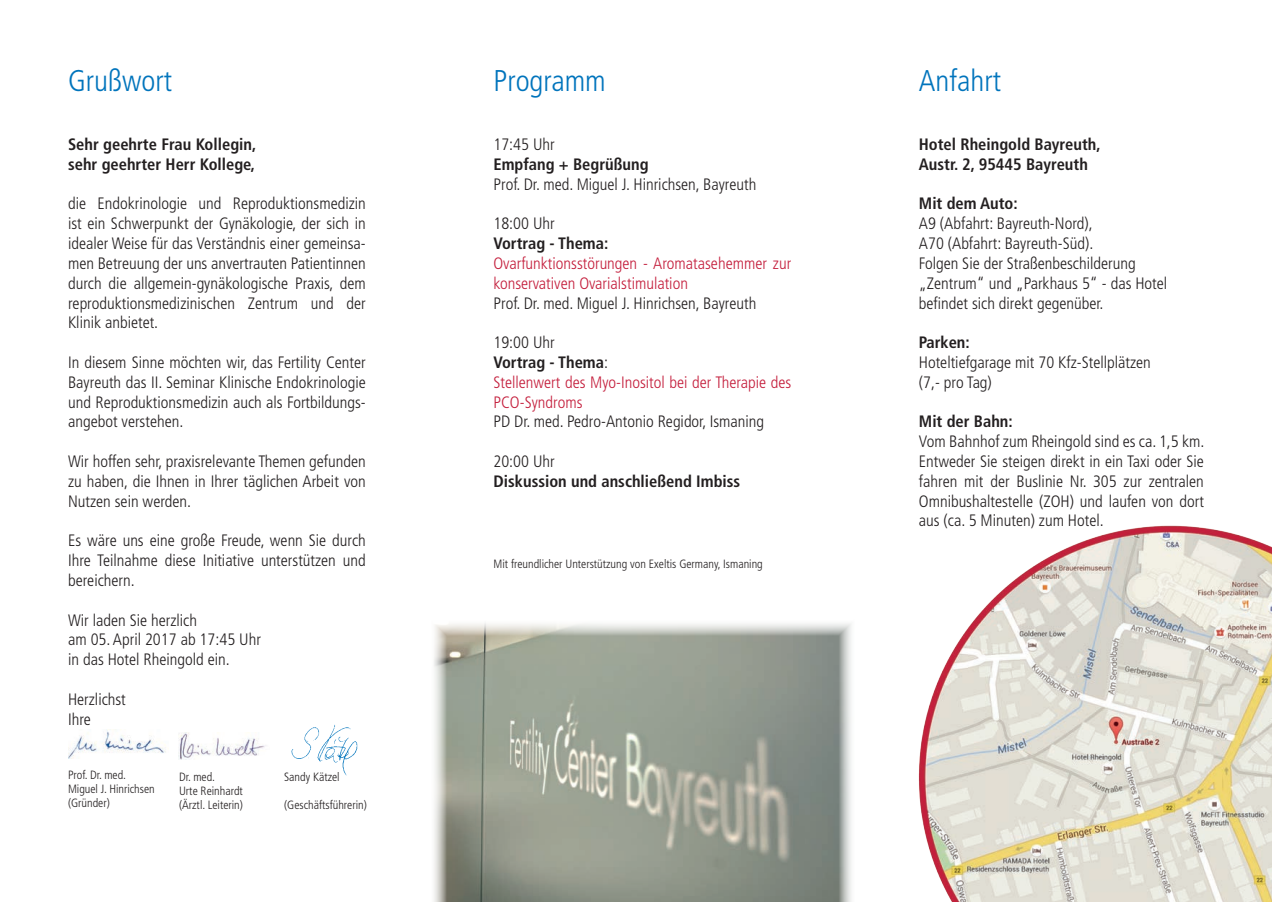
<style>
.page{position:relative;width:1272px;height:902px;background:#fff}
.page>*{position:absolute;margin:0;border:0;box-sizing:border-box;transform-origin:0 0}
.t1{font:300 condensed 30px "Frutiger";color:#0074bc}
.t2{font:300 condensed 16.5px/19.8px "Frutiger";color:#231f20;text-align:justify}
.t3{font:700 condensed 16.5px/19.8px "Frutiger";color:#231f20}
.t4{font:300 condensed 16.5px/19.8px "Frutiger";color:#c41e3c}
.t5{font:300 condensed 12px/14.4px "Frutiger";color:#231f20}
.s1{color:#231f20}
.s2{font-weight:700;color:#231f20}
</style>
<div class="page">
<img style="left:918px;top:525px;width:353px;height:376px">
<img style="left:434px;top:623px;width:417px;height:278px">
<img style="left:291px;top:724px;width:67px;height:52px">
<img style="left:68px;top:729px;width:98px;height:29px">
<img style="left:179px;top:732px;width:87px;height:27px">
<h1 class="t1" style="left:68px;top:63px;width:105px">Grußwort</h1>
<p class="t3" style="left:68px;top:134px;width:190px">Sehr geehrte Frau Kollegin, sehr geehrter Herr Kollege,</p>
<p class="t2" style="left:68px;top:194px;width:299px">die Endokrinologie und Reproduktionsmedizin ist ein Schwerpunkt der Gynäkologie, der sich in idealer Weise für das Verständnis einer gemeinsa&shy;men Betreuung der uns anvertrauten Patientinnen durch die allgemein-gynäkologische Praxis, dem reproduktionsmedizinischen Zentrum und der Klinik anbietet.</p>
<p class="t2" style="left:68px;top:352px;width:299px">In diesem Sinne möchten wir, das Fertility Center Bayreuth das II. Seminar Klinische Endokrinologie und Reproduktionsmedizin auch als Fortbildungs&shy;angebot verstehen.</p>
<p class="t2" style="left:68px;top:451px;width:299px">Wir hoffen sehr, praxisrelevante Themen gefunden zu haben, die Ihnen in Ihrer täglichen Arbeit von Nutzen sein werden.</p>
<p class="t2" style="left:68px;top:531px;width:299px">Es wäre uns eine große Freude, wenn Sie durch Ihre Teilnahme diese Initiative unterstützen und bereichern.</p>
<p class="t2" style="left:68px;top:610px;width:194px;text-align:left">Wir laden Sie herzlich<br>am 05. April 2017 ab 17:45 Uhr in das Hotel Rheingold ein.</p>
<p class="t2" style="left:68px;top:689px;width:59px">Herzlichst<br>Ihre</p>
<p class="t5" style="left:68px;top:767px;width:88px">Prof. Dr. med.<br>Miguel J. Hinrichsen (Gründer)</p>
<p class="t5" style="left:179px;top:769px;width:65px">Dr. med.<br>Urte Reinhardt (Ärztl. Leiterin)</p>
<p class="t5" style="left:284px;top:769px;width:57px">Sandy Kätzel</p>
<p class="t5" style="left:284px;top:798px;width:84px">(Geschäftsführerin)</p>
<h1 class="t1" style="left:493px;top:63px;width:114px">Programm</h1>
<p class="t2" style="left:493px;top:135px;width:63px">17:45 Uhr</p>
<p class="t3" style="left:493px;top:154px;width:157px">Empfang + Begrüßung</p>
<p class="t2" style="left:493px;top:174px;width:264px">Prof. Dr. med. Miguel J. Hinrichsen, Bayreuth</p>
<p class="t2" style="left:493px;top:214px;width:63px">18:00 Uhr</p>
<p class="t3" style="left:493px;top:233px;width:116px">Vortrag - Thema:</p>
<p class="t4" style="left:493px;top:253px;width:299px">Ovarfunktionsstörungen - Aromatasehemmer zur konservativen Ovarialstimulation</p>
<p class="t2" style="left:493px;top:293px;width:264px">Prof. Dr. med. Miguel J. Hinrichsen, Bayreuth</p>
<p class="t4" style="left:493px;top:333px;width:299px"><span class="s1">19:00 Uhr<br></span><span class="s2">Vortrag - Thema</span><span class="s1">:<br></span>Stellenwert des Myo-Inositol bei der Therapie des<br>PCO-Syndroms</p>
<p class="t2" style="left:493px;top:412px;width:272px">PD Dr. med. Pedro-Antonio Regidor, Ismaning</p>
<p class="t2" style="left:493px;top:451px;width:63px">20:00 Uhr</p>
<p class="t3" style="left:493px;top:471px;width:248px">Diskussion und anschließend Imbiss</p>
<p class="t5" style="left:493px;top:556px;width:271px">Mit freundlicher Unterstützung von Exeltis Germany, Ismaning</p>
<h1 class="t1" style="left:918px;top:63px;width:84px">Anfahrt</h1>
<p class="t3" style="left:918px;top:134px;width:183px">Hotel Rheingold Bayreuth,<br>Austr. 2, 95445 Bayreuth</p>
<p class="t3" style="left:918px;top:194px;width:100px">Mit dem Auto:</p>
<p class="t2" style="left:918px;top:214px;width:250px;text-align:left">A9 (Abfahrt: Bayreuth-Nord),<br>A70 (Abfahrt: Bayreuth-Süd).<br>Folgen Sie der Straßenbeschilderung „Zentrum“ und „Parkhaus 5“ - das Hotel befindet sich direkt gegenüber.</p>
<p class="t3" style="left:918px;top:332px;width:52px">Parken:</p>
<p class="t2" style="left:918px;top:352px;width:233px">Hoteltiefgarage mit 70 Kfz-Stellplätzen (7,- pro Tag)</p>
<p class="t3" style="left:918px;top:412px;width:95px">Mit der Bahn:</p>
<p class="t2" style="left:918px;top:432px;width:287px">Vom Bahnhof zum Rheingold sind es ca. 1,5 km.<br>Entweder Sie steigen direkt in ein Taxi oder Sie fahren mit der Buslinie Nr. 305 zur zentralen Omnibushaltestelle (ZOH) und laufen von dort aus (ca. 5 Minuten) zum Hotel.</p>
</div>
